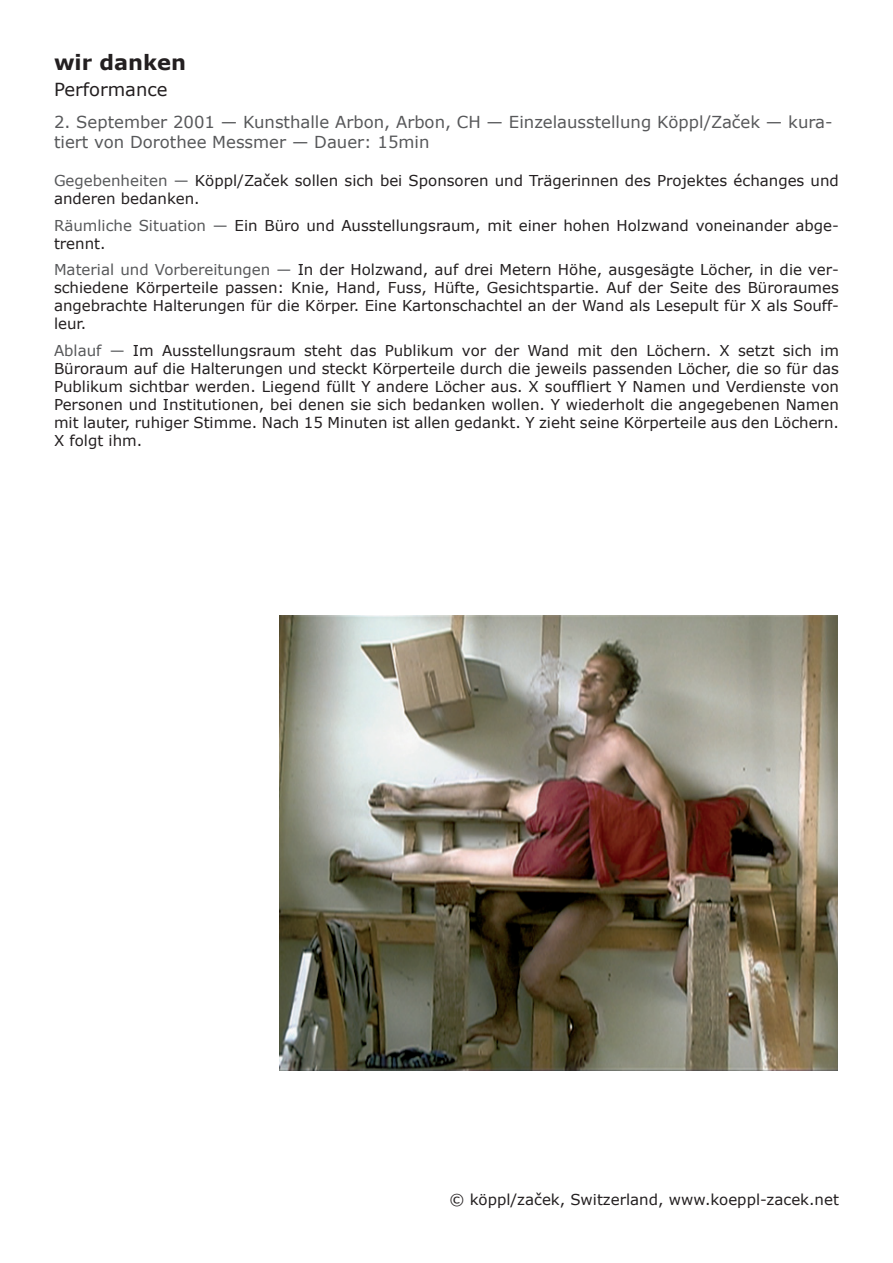
<style>
.page{position:relative;width:893px;height:1263px;background:#fff}
.page>*{position:absolute;margin:0;border:0;box-sizing:border-box;transform-origin:0 0}
.t1{font:700 21px "Verdana";color:#231f20}
.t2{font:18px "Verdana";color:#231f20}
.t3{font:16.5px/19.8px "Verdana";color:#57585a}
.t4{font:15px/18px "Verdana";color:#231f20}
.s1{color:#57585a}
</style>
<div class="page">
<img style="left:279px;top:616px;width:559px;height:454px">
<h1 class="t1" style="left:54px;top:49px;width:134px">wir danken</h1>
<p class="t2" style="left:54px;top:78px;width:115px">Performance</p>
<p class="t3" style="left:54px;top:113px;width:780px">2. September 2001 — Kunsthalle Arbon, Arbon, CH — Einzelausstellung Köppl/Začek — kura&shy;tiert von Dorothee Messmer — Dauer: 15min</p>
<p class="t4" style="left:54px;top:172px;width:786px"><span class="s1">Gegebenheiten —</span> Köppl/Začek sollen sich bei Sponsoren und Trägerinnen des Projektes échanges und anderen bedanken.</p>
<p class="t4" style="left:54px;top:216px;width:786px"><span class="s1">Räumliche Situation —</span> Ein Büro und Ausstellungsraum, mit einer hohen Holzwand voneinander abge&shy;trennt.</p>
<p class="t4" style="left:54px;top:261px;width:786px;text-align:justify"><span class="s1">Material und Vorbereitungen —</span> In der Holzwand, auf drei Metern Höhe, ausgesägte Löcher, in die ver&shy;schiedene Körperteile passen: Knie, Hand, Fuss, Hüfte, Gesichtspartie. Auf der Seite des Büroraumes angebrachte Halterungen für die Körper. Eine Kartonschachtel an der Wand als Lesepult für X als Souff&shy;leur.</p>
<p class="t4" style="left:54px;top:341px;width:786px;text-align:justify"><span class="s1">Ablauf —</span> Im Ausstellungsraum steht das Publikum vor der Wand mit den Löchern. X setzt sich im Büroraum auf die Halterungen und steckt Körperteile durch die jeweils passenden Löcher, die so für das Publikum sichtbar werden. Liegend füllt Y andere Löcher aus. X souffliert Y Namen und Verdienste von Personen und Institutionen, bei denen sie sich bedanken wollen. Y wiederholt die angegebenen Namen mit lauter, ruhiger Stimme. Nach 15 Minuten ist allen gedankt. Y zieht seine Körperteile aus den Löchern.<br>X folgt ihm.</p>
<p class="t4" style="left:449px;top:1190px;width:391px">© köppl/začek, Switzerland, www.koeppl-zacek.net</p>
</div>
